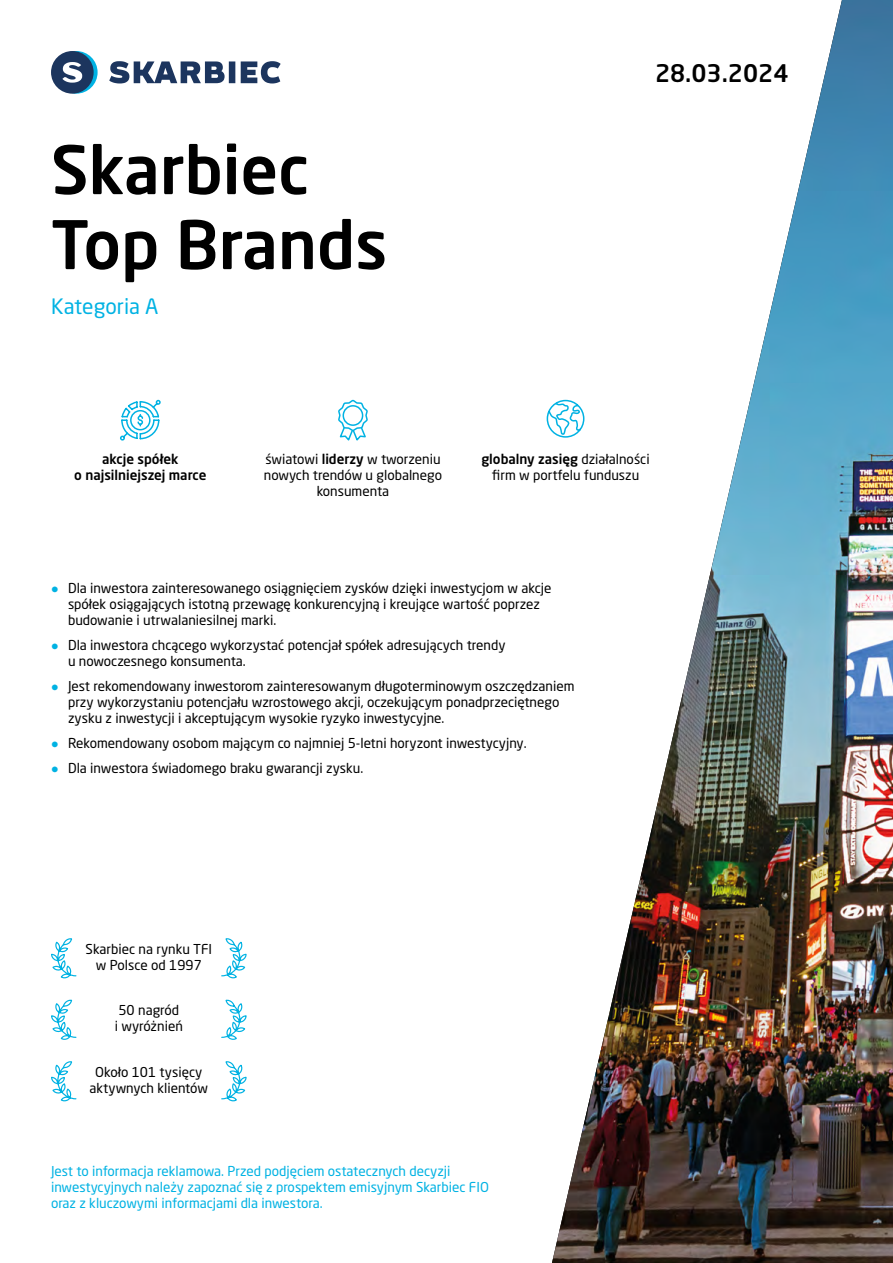
<style>
.page{position:relative;width:893px;height:1263px;background:#fff}
.page>*{position:absolute;margin:0;border:0;box-sizing:border-box;transform-origin:0 0}
.t1{font:500 66px/75px "Neo Sans Pro";color:#000}
.t2{font:500 24px "Neo Sans Pro";color:#000}
.t3{font:21px "Neo Sans Pro";color:#00b2e3}
.t4{font:13.5px/16.2px "Neo Sans Pro";color:#000;text-align:center}
.t5{font:13.5px/16.2px "Neo Sans Pro";color:#00b2e3}
.t6{font:500 13.5px/16.2px "Neo Sans Pro";color:#000;text-align:center}
.s1{font-weight:500}
.s2{font-size:18px;color:#00b2e3}
</style>
<div class="page">
<svg style="left:51px;top:1061px;width:26px;height:41px"></svg>
<svg style="left:51px;top:999px;width:26px;height:41px"></svg>
<svg style="left:51px;top:938px;width:26px;height:41px"></svg>
<svg style="left:221px;top:1061px;width:26px;height:41px"></svg>
<svg style="left:221px;top:999px;width:26px;height:41px"></svg>
<svg style="left:221px;top:938px;width:26px;height:41px"></svg>
<svg style="left:55px;top:51px;width:43px;height:43px"></svg>
<div style="left:51px;top:51px;width:43px;height:43px;background:#1c355e;border-radius:50%"></div>
<svg style="left:62px;top:62px;width:20px;height:21px"></svg>
<svg style="left:109px;top:61px;width:172px;height:22px"></svg>
<img style="left:552px;top:0;width:341px;height:1263px">
<svg style="left:338px;top:399px;width:30px;height:42px"></svg>
<svg style="left:546px;top:399px;width:39px;height:39px"></svg>
<svg style="left:120px;top:399px;width:41px;height:42px"></svg>
<h1 class="t1" style="left:51px;top:131px;width:338px">Skarbiec<br>Top Brands</h1>
<h3 class="t3" style="left:51px;top:293px;width:109px">Kategoria A</h3>
<h2 class="t2" style="left:655px;top:58px;width:135px">28.03.2024</h2>
<p class="t6" style="left:74px;top:450px;width:134px">akcje spółek<br>o najsilniejszej marce</p>
<p class="t4" style="left:264px;top:450px;width:180px">światowi <span class="s1">liderzy</span> w tworzeniu nowych trendów u globalnego konsumenta</p>
<p class="t4" style="left:481px;top:450px;width:170px"><span class="s1">globalny zasięg</span> działalności firm w portfelu funduszu</p>
<p class="t4" style="left:68px;top:580px;width:485px;text-align:left;text-indent:-17px"><span class="s2">•</span> Dla inwestora zainteresowanego osiągnięciem zysków dzięki inwestycjom w akcje spółek osiągających istotną przewagę konkurencyjną i kreujące wartość poprzez budowanie i utrwalaniesilnej marki.</p>
<p class="t4" style="left:68px;top:637px;width:439px;text-align:left;text-indent:-17px"><span class="s2">•</span> Dla inwestora chcącego wykorzystać potencjał spółek adresujących trendy u nowoczesnego konsumenta.</p>
<p class="t4" style="left:68px;top:678px;width:508px;text-align:left;text-indent:-17px"><span class="s2">•</span> Jest rekomendowany inwestorom zainteresowanym długoterminowym oszczędzaniem przy wykorzystaniu potencjału wzrostowego akcji, oczekującym ponadprzeciętnego zysku z inwestycji i akceptującym wysokie ryzyko inwestycyjne.</p>
<p class="t4" style="left:51px;top:735px;width:477px"><span class="s2">•</span> Rekomendowany osobom mającym co najmniej 5-letni horyzont inwestycyjny.</p>
<p class="t4" style="left:51px;top:759px;width:314px"><span class="s2">•</span> Dla inwestora świadomego braku gwarancji zysku.</p>
<p class="t4" style="left:86px;top:940px;width:128px">Skarbiec na rynku TFI w Polsce od 1997</p>
<p class="t4" style="left:115px;top:1002px;width:70px;text-align:left">50 nagród<br>i wyróżnień</p>
<p class="t4" style="left:90px;top:1063px;width:120px">Około 101 tysięcy aktywnych klientów</p>
<p class="t5" style="left:51px;top:1162px;width:439px">Jest to informacja reklamowa. Przed podjęciem ostatecznych decyzji inwestycyjnych należy zapoznać się z prospektem emisyjnym Skarbiec FIO oraz z kluczowymi informacjami dla inwestora.</p>
</div>
